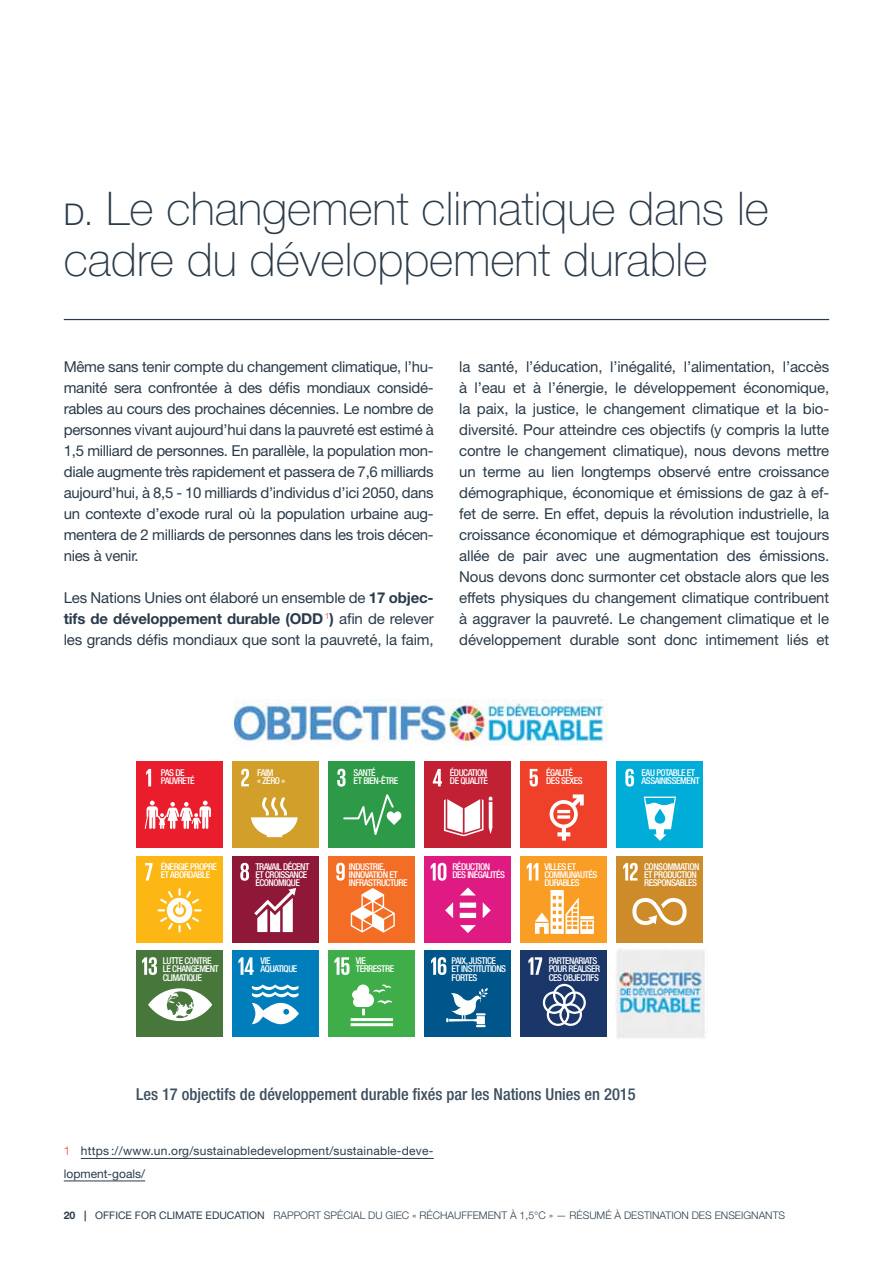
<style>
.page{position:relative;width:893px;height:1263px;background:#fff}
.page>*{position:absolute;margin:0;border:0;box-sizing:border-box;transform-origin:0 0}
.t1{font:100 46.5px/51px "Helvetica Neue LT Std";color:#2b3b4a}
.t2{font:500 condensed 16.5px "Helvetica Neue LT Std";color:#3d4e5d}
.t3{font:15px/21px "Helvetica Neue LT Std";letter-spacing:-.01em;color:#2b3b4a;text-align:justify}
.t4{font:12px/22.5px "Helvetica Neue LT Std";letter-spacing:.02em;color:#2b3b4a}
.t5{font:300 10.5px "Helvetica Neue LT Std";color:#2b3b4a}
.t6{font:500 condensed 9.45px/8.4px "Helvetica Neue LT Std";letter-spacing:-.05em;color:#fff}
.s1{font-weight:300;font-size:30px}
.s2{font-weight:700}
.s3{color:#f26d65}
.s4{font-weight:400}
</style>
<div class="page">
<hr style="left:81px;top:1158px;width:353px;height:1px;background:#2b3b4a">
<hr style="left:64px;top:1180px;width:81px;height:1px;background:#2b3b4a">
<hr style="left:64px;top:319px;width:765px;height:1px;background:#2b3b4a">
<div style="left:617px;top:856px;width:86px;height:86px;background:#cd8b2a"></div>
<div style="left:232px;top:762px;width:87px;height:86px;background:#d19f2a"></div>
<div style="left:232px;top:856px;width:87px;height:86px;background:#8f1838"></div>
<div style="left:520px;top:762px;width:87px;height:86px;background:#ef412a"></div>
<div style="left:424px;top:762px;width:87px;height:86px;background:#c22033"></div>
<div style="left:424px;top:856px;width:87px;height:86px;background:#e01a83"></div>
<div style="left:136px;top:856px;width:87px;height:86px;background:#fdb714"></div>
<div style="left:520px;top:856px;width:87px;height:86px;background:#f99d25"></div>
<div style="left:617px;top:762px;width:86px;height:86px;background:#00add8"></div>
<div style="left:328px;top:856px;width:87px;height:86px;background:#f36e24"></div>
<div style="left:328px;top:762px;width:87px;height:86px;background:#2d9a47"></div>
<div style="left:136px;top:762px;width:87px;height:86px;background:#ea1d2d"></div>
<div style="left:424px;top:950px;width:87px;height:87px;background:#00558a"></div>
<div style="left:520px;top:950px;width:87px;height:87px;background:#1b3668"></div>
<div style="left:136px;top:950px;width:87px;height:87px;background:#48773c"></div>
<div style="left:232px;top:950px;width:87px;height:87px;background:#007dbb"></div>
<div style="left:328px;top:950px;width:87px;height:87px;background:#3fae49"></div>
<svg style="left:632px;top:897px;width:55px;height:29px"></svg>
<svg style="left:251px;top:797px;width:47px;height:40px"></svg>
<svg style="left:254px;top:888px;width:42px;height:44px"></svg>
<svg style="left:550px;top:794px;width:34px;height:46px"></svg>
<svg style="left:557px;top:815px;width:13px;height:4px"></svg>
<svg style="left:543px;top:984px;width:43px;height:42px"></svg>
<svg style="left:535px;top:890px;width:59px;height:44px"></svg>
<svg style="left:148px;top:988px;width:64px;height:33px"></svg>
<svg style="left:644px;top:796px;width:32px;height:45px"></svg>
<hr style="left:351px;top:1018px;width:42px;height:3px;background:#fff">
<hr style="left:351px;top:1023px;width:42px;height:3px;background:#fff">
<svg style="left:352px;top:984px;width:40px;height:31px"></svg>
<svg style="left:343px;top:794px;width:58px;height:41px"></svg>
<svg style="left:144px;top:801px;width:67px;height:28px"></svg>
<svg style="left:351px;top:888px;width:44px;height:44px"></svg>
<svg style="left:446px;top:988px;width:42px;height:39px"></svg>
<svg style="left:157px;top:888px;width:45px;height:44px"></svg>
<svg style="left:252px;top:984px;width:47px;height:40px"></svg>
<svg style="left:444px;top:796px;width:48px;height:40px"></svg>
<div style="left:460px;top:913px;width:16px;height:5px;background:#fff"></div>
<div style="left:460px;top:902px;width:16px;height:6px;background:#fff"></div>
<svg style="left:460px;top:887px;width:16px;height:8px"></svg>
<svg style="left:483px;top:902px;width:8px;height:16px"></svg>
<svg style="left:460px;top:925px;width:16px;height:8px"></svg>
<svg style="left:445px;top:902px;width:8px;height:16px"></svg>
<img style="left:616px;top:949px;width:89px;height:89px">
<svg style="left:623px;top:863px;width:15px;height:17px"></svg>
<svg style="left:241px;top:769px;width:8px;height:17px"></svg>
<svg style="left:240px;top:863px;width:9px;height:18px"></svg>
<svg style="left:530px;top:769px;width:8px;height:17px"></svg>
<svg style="left:431px;top:957px;width:15px;height:18px"></svg>
<svg style="left:433px;top:769px;width:9px;height:17px"></svg>
<svg style="left:431px;top:863px;width:15px;height:18px"></svg>
<svg style="left:528px;top:957px;width:14px;height:18px"></svg>
<svg style="left:145px;top:863px;width:7px;height:17px"></svg>
<svg style="left:527px;top:863px;width:11px;height:17px"></svg>
<svg style="left:142px;top:957px;width:15px;height:18px"></svg>
<svg style="left:625px;top:769px;width:9px;height:18px"></svg>
<svg style="left:238px;top:957px;width:16px;height:18px"></svg>
<svg style="left:334px;top:957px;width:15px;height:18px"></svg>
<svg style="left:336px;top:863px;width:9px;height:18px"></svg>
<svg style="left:337px;top:769px;width:9px;height:18px"></svg>
<svg style="left:146px;top:769px;width:5px;height:17px"></svg>
<img style="left:235px;top:699px;width:372px;height:46px">
<h1 class="t1" style="left:64px;top:183px;width:707px"><span class="s1">D.</span> Le changement climatique dans le cadre du développement durable</h1>
<p class="t3" style="left:64px;top:356px;width:371px">Même sans tenir compte du changement climatique, l’hu&shy;manité sera confrontée à des défis mondiaux considé&shy;rables au cours des prochaines décennies. Le nombre de personnes vivant aujourd’hui dans la pauvreté est estimé à 1,5 milliard de personnes. En parallèle, la population mon&shy;diale augmente très rapidement et passera de 7,6 milliards aujourd’hui, à 8,5 - 10 milliards d’individus d’ici 2050, dans un contexte d’exode rural où la population urbaine aug&shy;mentera de 2 milliards de personnes dans les trois décen&shy;nies à venir.</p>
<p class="t3" style="left:64px;top:587px;width:371px">Les Nations Unies ont élaboré un ensemble de <span class="s2">17 objec&shy;tifs de développement durable (ODD</span> <sup>1</sup><span class="s2">)</span> afin de relever les grands défis mondiaux que sont la pauvreté, la faim,</p>
<p class="t3" style="left:459px;top:356px;width:371px">la santé, l’éducation, l’inégalité, l’alimentation, l’accès à l’eau et à l’énergie, le développement économique, la paix, la justice, le changement climatique et la bio&shy;diversité. Pour atteindre ces objectifs (y compris la lutte contre le changement climatique), nous devons mettre un terme au lien longtemps observé entre croissance démographique, économique et émissions de gaz à ef&shy;fet de serre. En effet, depuis la révolution industrielle, la croissance économique et démographique est toujours allée de pair avec une augmentation des émissions.<br>Nous devons donc surmonter cet obstacle alors que les effets physiques du changement climatique contribuent à aggraver la pauvreté. Le changement climatique et le développement durable sont donc intimement liés et</p>
<p class="t6" style="left:161px;top:768px;width:35px">PAS DE<br>PAUVRETÉ</p>
<p class="t6" style="left:354px;top:768px;width:46px">SANTÉ<br>ET BIEN-ÊTRE</p>
<p class="t6" style="left:450px;top:768px;width:39px">ÉDUCATION<br>DE QUALITÉ</p>
<p class="t6" style="left:546px;top:768px;width:38px">ÉGALITÉ<br>DES SEXES</p>
<p class="t6" style="left:642px;top:768px;width:60px">EAU POTABLE ET<br>ASSAINISSEMENT</p>
<p class="t6" style="left:257px;top:768px;width:29px">FAIM<br>« ZÉRO »</p>
<p class="t6" style="left:161px;top:862px;width:58px">ÉNERGIE PROPRE<br>ET ABORDABLE</p>
<p class="t6" style="left:255px;top:862px;width:56px">TRAVAIL DÉCENT<br>ET CROISSANCE<br>ÉCONOMIQUE</p>
<p class="t6" style="left:349px;top:862px;width:60px">INDUSTRIE,<br>INNOVATION ET<br>INFRASTRUCTURE</p>
<p class="t6" style="left:452px;top:862px;width:54px">RÉDUCTION<br>DES INÉGALITÉS</p>
<p class="t6" style="left:544px;top:862px;width:54px">VILLES ET<br>COMMUNAUTÉS<br>DURABLES</p>
<p class="t6" style="left:644px;top:862px;width:57px">CONSOMMATION<br>ET PRODUCTION<br>RESPONSABLES</p>
<p class="t6" style="left:163px;top:956px;width:58px">LUTTE CONTRE<br>LE CHANGEMENT<br>CLIMATIQUE</p>
<p class="t6" style="left:261px;top:956px;width:38px">VIE<br>AQUATIQUE</p>
<p class="t6" style="left:356px;top:956px;width:40px">VIE<br>TERRESTRE</p>
<p class="t6" style="left:452px;top:956px;width:56px">PAIX, JUSTICE<br>ET INSTITUTIONS<br>FORTES</p>
<p class="t6" style="left:549px;top:956px;width:53px">PARTENARIATS<br>POUR RÉALISER<br>CES OBJECTIFS</p>
<p class="t2" style="left:136px;top:1085px;width:501px">Les 17 objectifs de développement durable fixés par les Nations Unies en 2015</p>
<p class="t4" style="left:64px;top:1140px;width:371px"><span class="s3">1</span> https ://www.un.org/sustainabledevelopment/sustainable-deve&shy;lopment-goals/</p>
<p class="t5" style="left:64px;top:1209px;width:722px"><span class="s2">20 |</span> <span class="s4">Office for Climate Education</span> RAPPORT SPÉCIAL DU GIEC « RÉCHAUFFEMENT À 1,5°C » — RÉSUMÉ À DESTINATION DES ENSEIGNANTS</p>
</div>
